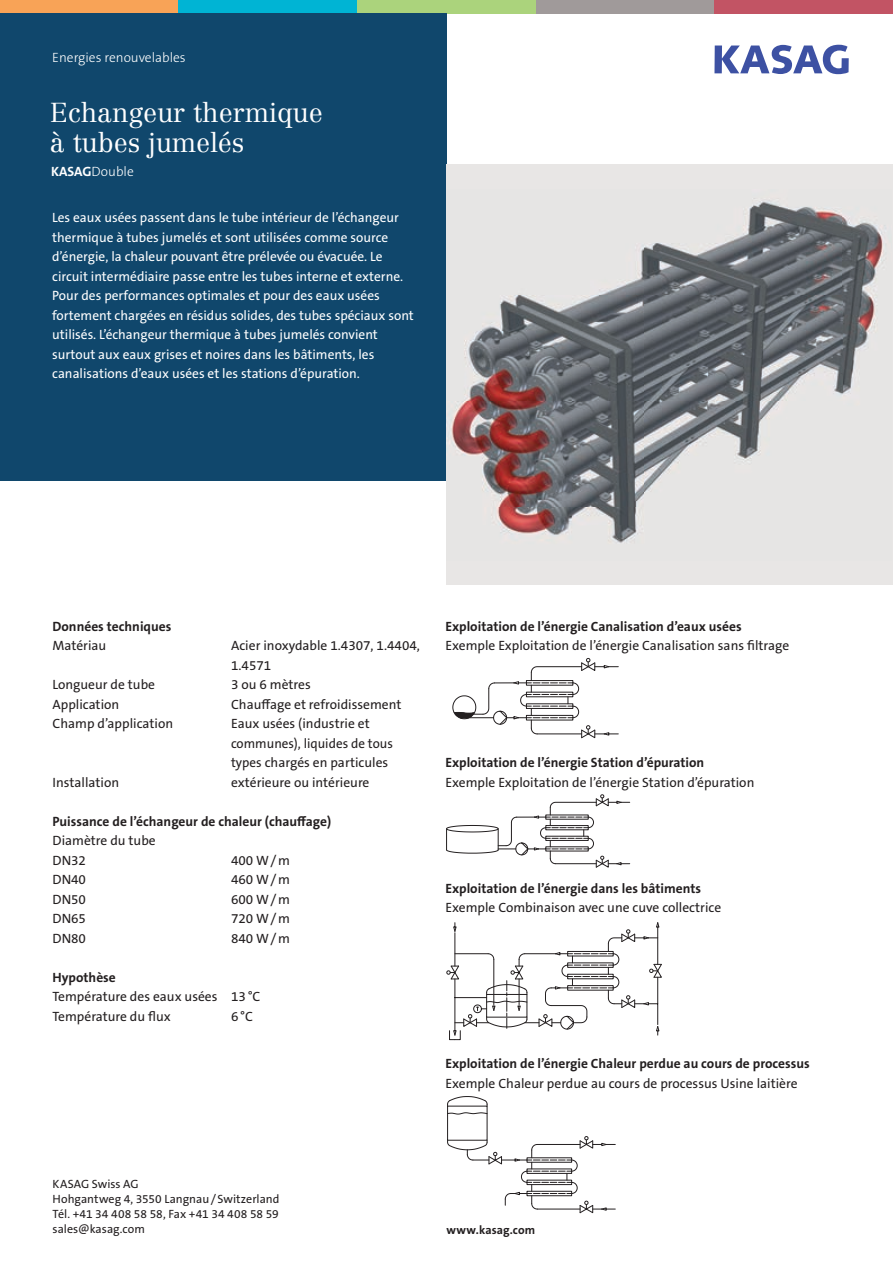
<style>
.page{position:relative;width:893px;height:1263px;background:#fff}
.page>*{position:absolute;margin:0;border:0;box-sizing:border-box;transform-origin:0 0}
.t1{font:300 27px/30px "Centennial";color:#fff}
.t2{font:13.5px/19.5px "The Sans B W5 Plain";color:#231f20}
.t3{font:13.5px/19.5px "The Sans B W5 Plain";color:#fff}
.t4{font:700 13.5px "The Sans B W7";color:#231f20}
.t5{font:300 13.5px "The Sans B W3";color:#fff}
.t6{font:12px/15px "The Sans B W5 Plain";letter-spacing:.005em;color:#231f20}
.t7{font:700 12px "The Sans B W7";letter-spacing:.01em;color:#231f20}
.s1{font-family:"The Sans B W7";font-weight:700}
</style>
<div class="page">
<svg style="left:714px;top:45px;width:135px;height:29px"></svg>
<div style="left:357px;top:0;width:179px;height:14px;background:#abd37c"></div>
<div style="left:536px;top:0;width:178px;height:14px;background:#a09a9a"></div>
<div style="left:714px;top:0;width:179px;height:14px;background:#c25464"></div>
<div style="left:0;top:0;width:179px;height:14px;background:#f8a357"></div>
<div style="left:179px;top:0;width:178px;height:14px;background:#00b4d4"></div>
<div style="left:0;top:14px;width:446px;height:467px;background:#10476c"></div>
<div style="left:446px;top:164px;width:447px;height:421px;background:#e8e6e5"></div>
<img style="left:449px;top:198px;width:437px;height:345px">
<svg style="left:452px;top:658px;width:166px;height:80px"></svg>
<svg style="left:446px;top:794px;width:184px;height:74px"></svg>
<svg style="left:446px;top:922px;width:216px;height:118px"></svg>
<div style="left:447px;top:1106px;width:40px;height:34px;border:1px solid #231f20"></div>
<svg style="left:447px;top:1096px;width:41px;height:10px"></svg>
<svg style="left:447px;top:1112px;width:40px;height:2px"></svg>
<svg style="left:447px;top:1136px;width:168px;height:77px"></svg>
<p class="t5" style="left:52px;top:48px;width:135px">Energies renouvelables</p>
<h1 class="t1" style="left:50px;top:98px;width:274px">Echangeur thermique à tubes jumelés</h1>
<p class="t5" style="left:51px;top:163px;width:84px"><span class="s1">KASAG</span>Double</p>
<p class="t3" style="left:52px;top:208px;width:363px">Les eaux usées passent dans le tube intérieur de l’échangeur thermique à tubes jumelés et sont utilisées comme source d’énergie, la chaleur pouvant être prélevée ou évacuée. Le circuit intermédiaire passe entre les tubes interne et externe.<br>Pour des performances optimales et pour des eaux usées fortement chargées en résidus solides, des tubes spéciaux sont utilisés. L’échangeur thermique à tubes jumelés convient surtout aux eaux grises et noires dans les bâtiments, les canalisations d’eaux usées et les stations d’épuration.</p>
<p class="t4" style="left:53px;top:618px;width:120px">Données techniques</p>
<p class="t2" style="left:53px;top:636px;width:55px">Matériau</p>
<p class="t2" style="left:231px;top:636px;width:190px">Acier inoxydable 1.4307, 1.4404,<br>1.4571</p>
<p class="t2" style="left:53px;top:675px;width:104px">Longueur de tube</p>
<p class="t2" style="left:231px;top:675px;width:81px">3 ou 6 mètres</p>
<p class="t2" style="left:53px;top:695px;width:68px">Application</p>
<p class="t2" style="left:231px;top:695px;width:172px">Chauffage et refroidissement</p>
<p class="t2" style="left:53px;top:714px;width:122px">Champ d’application</p>
<p class="t2" style="left:231px;top:714px;width:163px">Eaux usées (industrie et communes), liquides de tous types chargés en particules</p>
<p class="t2" style="left:53px;top:773px;width:68px">Installation</p>
<p class="t2" style="left:231px;top:773px;width:140px">extérieure ou intérieure</p>
<p class="t4" style="left:53px;top:813px;width:280px">Puissance de l’échangeur de chaleur (chauffage)</p>
<p class="t2" style="left:53px;top:831px;width:105px">Diamètre du tube<br>DN32</p>
<p class="t2" style="left:231px;top:851px;width:60px">400 W / m</p>
<p class="t2" style="left:53px;top:870px;width:35px">DN40</p>
<p class="t2" style="left:231px;top:870px;width:60px">460 W / m</p>
<p class="t2" style="left:53px;top:890px;width:35px">DN50</p>
<p class="t2" style="left:231px;top:890px;width:60px">600 W / m</p>
<p class="t2" style="left:53px;top:909px;width:35px">DN65</p>
<p class="t2" style="left:231px;top:909px;width:60px">720 W / m</p>
<p class="t2" style="left:53px;top:929px;width:35px">DN80</p>
<p class="t2" style="left:231px;top:929px;width:60px">840 W / m</p>
<p class="t4" style="left:53px;top:969px;width:65px">Hypothèse</p>
<p class="t2" style="left:53px;top:987px;width:209px">Température des eaux usées 13 °C<br>Température du flux</p>
<p class="t2" style="left:231px;top:1006px;width:23px">6 °C</p>
<p class="t4" style="left:446px;top:617px;width:298px">Exploitation de l’énergie Canalisation d’eaux usées</p>
<p class="t2" style="left:446px;top:636px;width:345px">Exemple Exploitation de l’énergie Canalisation sans filtrage</p>
<p class="t4" style="left:446px;top:754px;width:260px">Exploitation de l’énergie Station d’épuration</p>
<p class="t2" style="left:446px;top:772px;width:310px">Exemple Exploitation de l’énergie Station d’épuration</p>
<p class="t4" style="left:446px;top:879px;width:257px">Exploitation de l’énergie dans les bâtiments</p>
<p class="t2" style="left:446px;top:898px;width:277px">Exemple Combinaison avec une cuve collectrice</p>
<p class="t4" style="left:446px;top:1055px;width:366px">Exploitation de l’énergie Chaleur perdue au cours de processus</p>
<p class="t2" style="left:446px;top:1073px;width:354px">Exemple Chaleur perdue au cours de processus Usine laitière</p>
<p class="t6" style="left:53px;top:1177px;width:229px">KASAG Swiss AG<br>Hohgantweg 4, 3550 Langnau / Switzerland<br>Tél. +41 34 408 58 58, Fax +41 34 408 58 59 sales@kasag.com</p>
<p class="t7" style="left:446px;top:1222px;width:90px">www.kasag.com</p>
</div>
